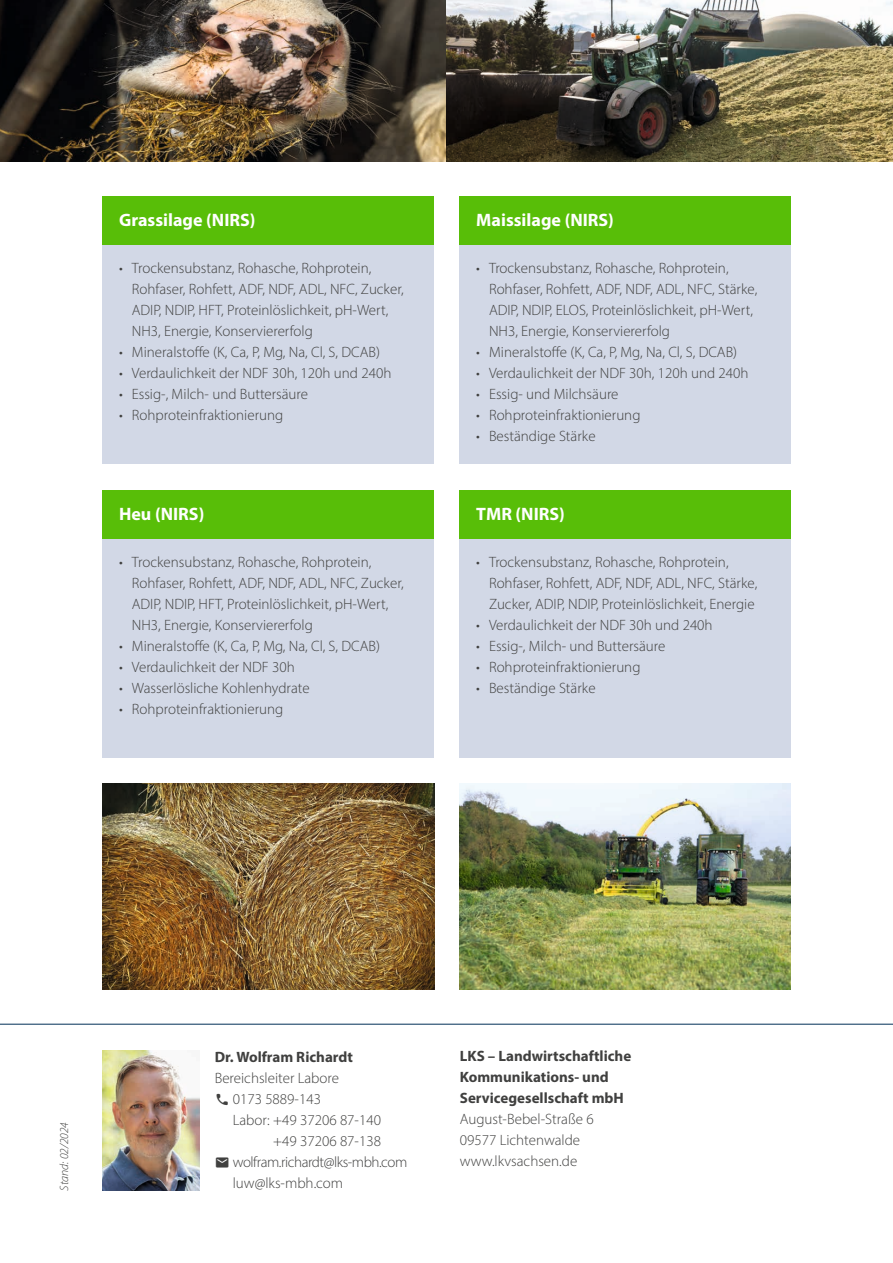
<style>
.page{position:relative;width:893px;height:1263px;background:#fff}
.page>*{position:absolute;margin:0;border:0;box-sizing:border-box;transform-origin:0 0}
.t1{font:700 18px "Myriad Pro";color:#fff}
.t2{font:300 15px/21px "Myriad Pro";color:#40403f}
.t3{font:700 15px/21px "Myriad Pro";color:#40403f}
.t4{font:300 15px/21px "Myriad Pro";letter-spacing:-.03em;color:#40403f}
.t5{font:italic 300 12px "Myriad Pro";color:#40403f}
</style>
<div class="page">
<img style="left:0;top:0;width:446px;height:162px">
<div style="left:102px;top:244px;width:331px;height:219px;background:#d2d8e6"></div>
<div style="left:102px;top:538px;width:331px;height:219px;background:#d2d8e6"></div>
<div style="left:459px;top:244px;width:331px;height:219px;background:#d2d8e6"></div>
<div style="left:459px;top:538px;width:331px;height:219px;background:#d2d8e6"></div>
<div style="left:102px;top:196px;width:331px;height:48px;background:#58be08"></div>
<div style="left:102px;top:490px;width:331px;height:48px;background:#58be08"></div>
<div style="left:459px;top:196px;width:331px;height:48px;background:#58be08"></div>
<div style="left:459px;top:490px;width:331px;height:48px;background:#58be08"></div>
<hr style="left:0;top:1024px;width:893px;height:1px;background:#002f56">
<img style="left:446px;top:0;width:447px;height:162px">
<img style="left:102px;top:1050px;width:98px;height:141px">
<img style="left:102px;top:783px;width:332px;height:207px">
<img style="left:459px;top:783px;width:332px;height:207px">
<p class="t1" style="left:119px;top:208px;width:138px">Grassilage (NIRS)</p>
<p class="t2" style="left:132px;top:257px;width:273px;text-indent:-13px">• Trockensubstanz, Rohasche, Rohprotein, Rohfaser, Rohfett, ADF, NDF, ADL, NFC, Zucker, ADIP, NDIP, HFT, Proteinlöslichkeit, pH-Wert, NH3, Energie, Konserviererfolg</p>
<p class="t2" style="left:119px;top:341px;width:262px">• Mineralstoffe (K, Ca, P, Mg, Na, Cl, S, DCAB)</p>
<p class="t2" style="left:119px;top:362px;width:274px">• Verdaulichkeit der NDF 30h, 120h und 240h</p>
<p class="t2" style="left:119px;top:383px;width:191px">• Essig-, Milch- und Buttersäure</p>
<p class="t2" style="left:119px;top:404px;width:166px">• Rohproteinfraktionierung</p>
<p class="t1" style="left:119px;top:502px;width:87px">Heu (NIRS)</p>
<p class="t2" style="left:132px;top:551px;width:273px;text-indent:-13px">• Trockensubstanz, Rohasche, Rohprotein, Rohfaser, Rohfett, ADF, NDF, ADL, NFC, Zucker, ADIP, NDIP, HFT, Proteinlöslichkeit, pH-Wert, NH3, Energie, Konserviererfolg</p>
<p class="t2" style="left:119px;top:635px;width:262px">• Mineralstoffe (K, Ca, P, Mg, Na, Cl, S, DCAB)</p>
<p class="t2" style="left:119px;top:656px;width:177px">• Verdaulichkeit der NDF 30h</p>
<p class="t2" style="left:119px;top:677px;width:192px">• Wasserlösliche Kohlenhydrate</p>
<p class="t2" style="left:119px;top:698px;width:166px">• Rohproteinfraktionierung</p>
<p class="t1" style="left:476px;top:208px;width:139px">Maissilage (NIRS)</p>
<p class="t2" style="left:489px;top:257px;width:270px;text-indent:-13px">• Trockensubstanz, Rohasche, Rohprotein, Rohfaser, Rohfett, ADF, NDF, ADL, NFC, Stärke, ADIP, NDIP, ELOS, Proteinlöslichkeit, pH-Wert, NH3, Energie, Konserviererfolg</p>
<p class="t2" style="left:476px;top:341px;width:262px">• Mineralstoffe (K, Ca, P, Mg, Na, Cl, S, DCAB)</p>
<p class="t2" style="left:476px;top:362px;width:274px">• Verdaulichkeit der NDF 30h, 120h und 240h</p>
<p class="t2" style="left:476px;top:383px;width:144px">• Essig- und Milchsäure</p>
<p class="t2" style="left:476px;top:404px;width:166px">• Rohproteinfraktionierung</p>
<p class="t2" style="left:476px;top:425px;width:121px">• Beständige Stärke</p>
<p class="t1" style="left:476px;top:502px;width:90px">TMR (NIRS)</p>
<p class="t2" style="left:489px;top:551px;width:270px;text-indent:-13px">• Trockensubstanz, Rohasche, Rohprotein,<br>Rohfaser, Rohfett, ADF, NDF, ADL, NFC, Stärke,<br>Zucker, ADIP, NDIP, Proteinlöslichkeit, Energie</p>
<p class="t2" style="left:476px;top:614px;width:238px">• Verdaulichkeit der NDF 30h und 240h</p>
<p class="t2" style="left:476px;top:635px;width:191px">• Essig-, Milch- und Buttersäure</p>
<p class="t2" style="left:476px;top:656px;width:166px">• Rohproteinfraktionierung</p>
<p class="t2" style="left:476px;top:677px;width:121px">• Beständige Stärke</p>
<p class="t5" style="left:57px;top:1191px;width:70px;rotate:-90deg">Stand: 02/2024</p>
<p class="t3" style="left:215px;top:1045px;width:140px">Dr. Wolfram Richardt</p>
<p class="t2" style="left:215px;top:1067px;width:126px">Bereichsleiter Labore</p>
<p class="t2" style="left:215px;top:1088px;width:108px">●● 0173 5889-143</p>
<p class="t2" style="left:233px;top:1109px;width:150px">Labor: +49 37206 87-140</p>
<p class="t2" style="left:273px;top:1130px;width:109px">+49 37206 87-138</p>
<p class="t4" style="left:233px;top:1151px;width:176px;text-indent:-18px">◆■ wolfram.richardt@lks-mbh.com luw@lks-mbh.com</p>
<p class="t3" style="left:460px;top:1045px;width:173px">LKS – Landwirtschaftliche<br>Kommunikations- und<br>Servicegesellschaft mbH</p>
<p class="t2" style="left:460px;top:1109px;width:135px">August-Bebel-Straße 6<br>09577 Lichtenwalde www.lkvsachsen.de</p>
</div>
